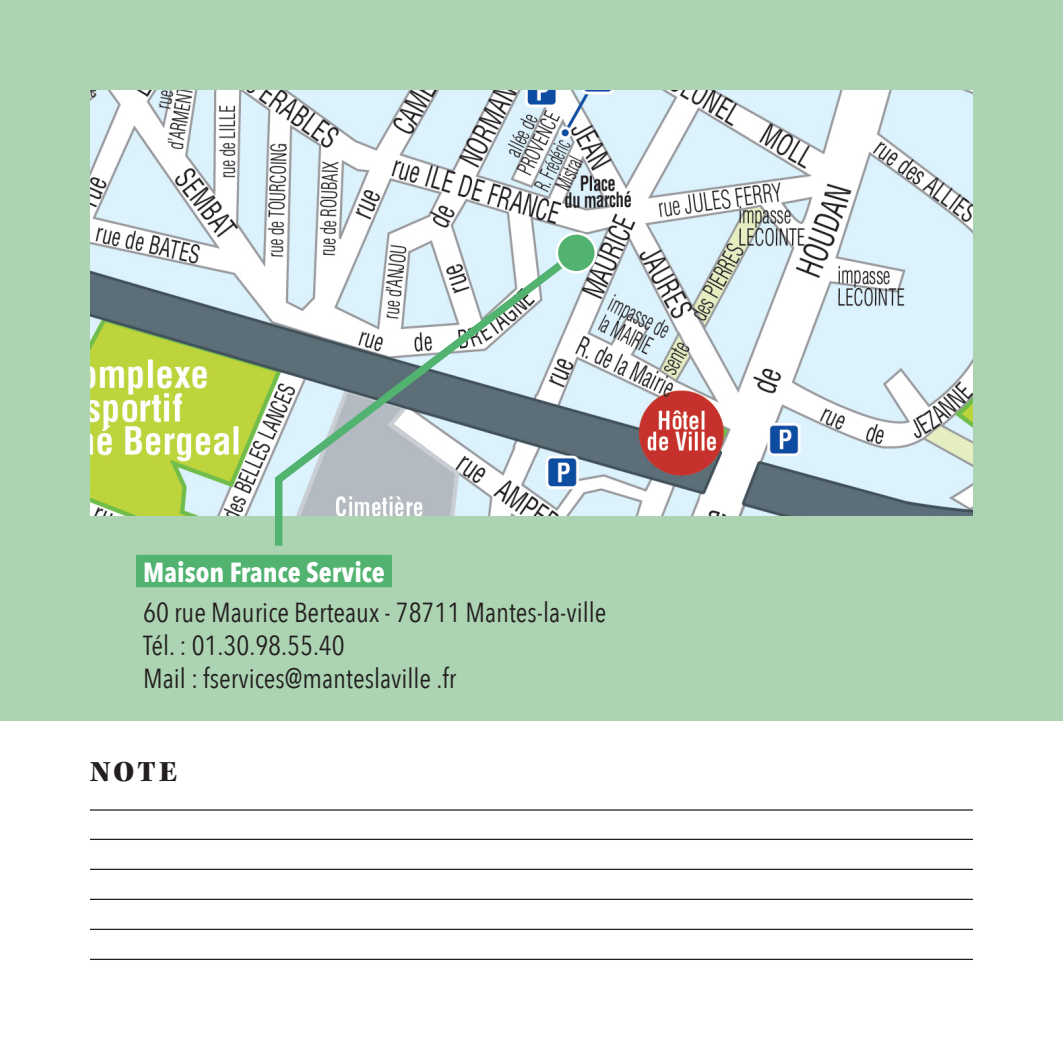
<style>
.page{position:relative;width:1063px;height:1063px;background:#fff}
.page>*{position:absolute;margin:0;border:0;box-sizing:border-box;transform-origin:0 0}
.t1{font:900 30px "Kepler Std";color:#231f20}
.t2{font:27.5px/33px "Avenir Next Condensed";color:#231f20}
.t3{font:700 27.5px "Avenir Next Condensed";color:#fff}
</style>
<div class="page">
<div style="left:0;top:0;width:1063px;height:720px;background:#acd4b2"></div>
<div style="left:136px;top:555px;width:256px;height:32px;background:#52b371"></div>
<img style="left:90px;top:90px;width:883px;height:426px">
<svg style="left:267px;top:242px;width:320px;height:249px;background:#b9c8cc"></svg>
<div style="left:275px;top:478px;width:7px;height:68px;background:#52b371"></div>
<div style="left:557px;top:233px;width:39px;height:39px;background:#52b371;border-radius:50%"></div>
<div style="left:556px;top:232px;width:41px;height:42px;border:2px solid #fff;border-radius:50%"></div>
<hr style="left:90px;top:809px;width:883px;height:2px;background:#231f20">
<hr style="left:90px;top:839px;width:883px;height:1px;background:#231f20">
<hr style="left:90px;top:869px;width:883px;height:1px;background:#231f20">
<hr style="left:90px;top:899px;width:883px;height:1px;background:#231f20">
<hr style="left:90px;top:929px;width:883px;height:1px;background:#231f20">
<hr style="left:90px;top:959px;width:883px;height:1px;background:#231f20">
<p class="t3" style="left:143px;top:555px;width:243px">Maison France Service</p>
<p class="t2" style="left:143px;top:594px;width:465px">60 rue Maurice Berteaux - 78711 Mantes-la-ville<br>Tél. : 01.30.98.55.40<br>Mail : fservices@manteslaville .fr</p>
<p class="t1" style="left:90px;top:755px;width:89px">NOTE</p>
</div>
